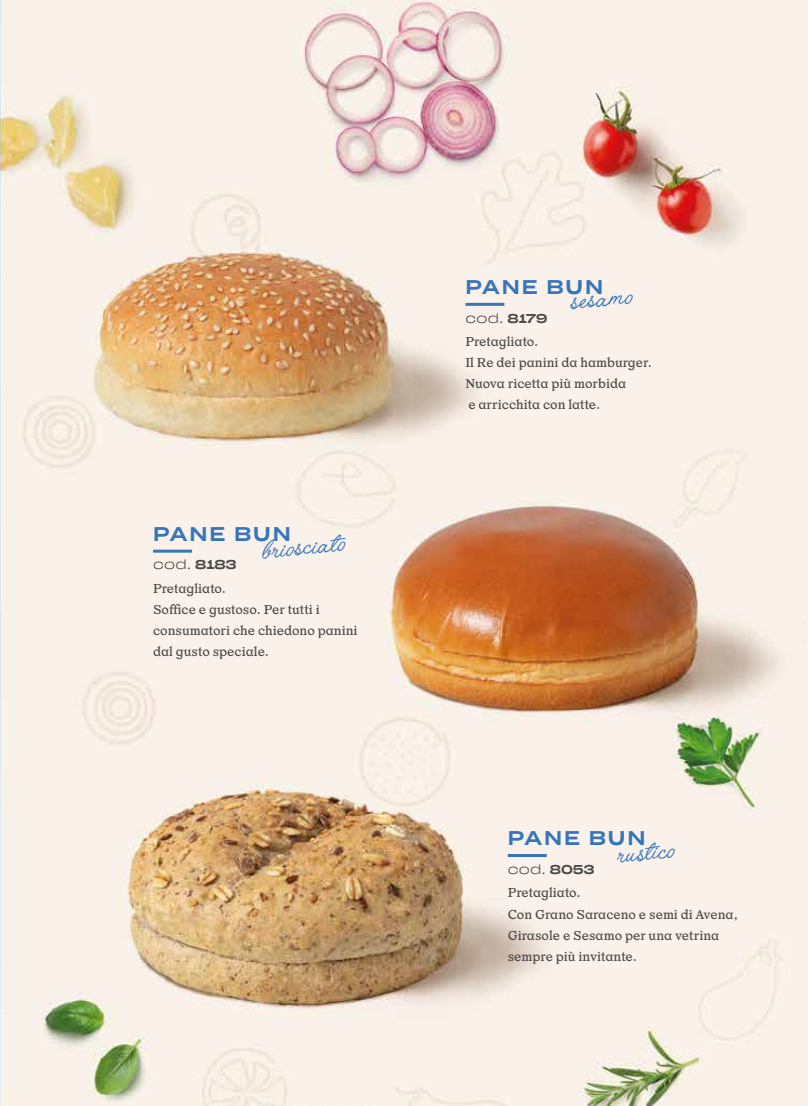
<style>
.page{position:relative;width:808px;height:1106px;background:#fff}
.page>*{position:absolute;margin:0;border:0;box-sizing:border-box;transform-origin:0 0}
.t1{font:36px "Angelface";color:#3775ba}
.t2{font:19.5px "Sharp Grotesk Medium 25";letter-spacing:.1em;color:#3775ba}
.t3{font:13.5px/21px "Or Lemmen";color:#4b4a49}
.t4{font:12.6px "Sharp Grotesk Light 25";letter-spacing:.015em;color:#4a4a49}
.s1{font-family:"Sharp Grotesk Medium 25"}
</style>
<div class="page">
<img style="left:0;top:0;width:808px;height:1106px">
<hr style="left:153px;top:549px;width:39px;height:3px;background:#3775ba">
<hr style="left:465px;top:303px;width:39px;height:3px;background:#3775ba">
<hr style="left:508px;top:854px;width:39px;height:3px;background:#3775ba">
<h2 class="t2" style="left:153px;top:516px;width:139px">PANE BUN</h2>
<h1 class="t1" style="left:259px;top:530px;width:86px;rotate:-6deg">briosciato</h1>
<p class="t4" style="left:153px;top:554px;width:85px">cod. <span class="s1">8183</span></p>
<p class="t3" style="left:153px;top:578px;width:206px">Pretagliato.<br>Soffice e gustoso. Per tutti i consumatori che chiedono panini dal gusto speciale.</p>
<h2 class="t2" style="left:465px;top:269px;width:139px">PANE BUN</h2>
<h1 class="t1" style="left:568px;top:280px;width:64px;rotate:-6deg">sesamo</h1>
<p class="t4" style="left:465px;top:308px;width:84px">cod. <span class="s1">8179</span></p>
<p class="t3" style="left:465px;top:331px;width:188px">Pretagliato.<br>Il Re dei panini da hamburger.<br>Nuova ricetta più morbida<br>e arricchita con latte.</p>
<h2 class="t2" style="left:508px;top:820px;width:139px">PANE BUN</h2>
<h1 class="t1" style="left:614px;top:834px;width:60px;rotate:-6deg">rustico</h1>
<p class="t4" style="left:508px;top:858px;width:88px">cod. <span class="s1">8053</span></p>
<p class="t3" style="left:508px;top:882px;width:232px">Pretagliato.<br>Con Grano Saraceno e semi di Avena,<br>Girasole e Sesamo per una vetrina sempre più invitante.</p>
</div>
